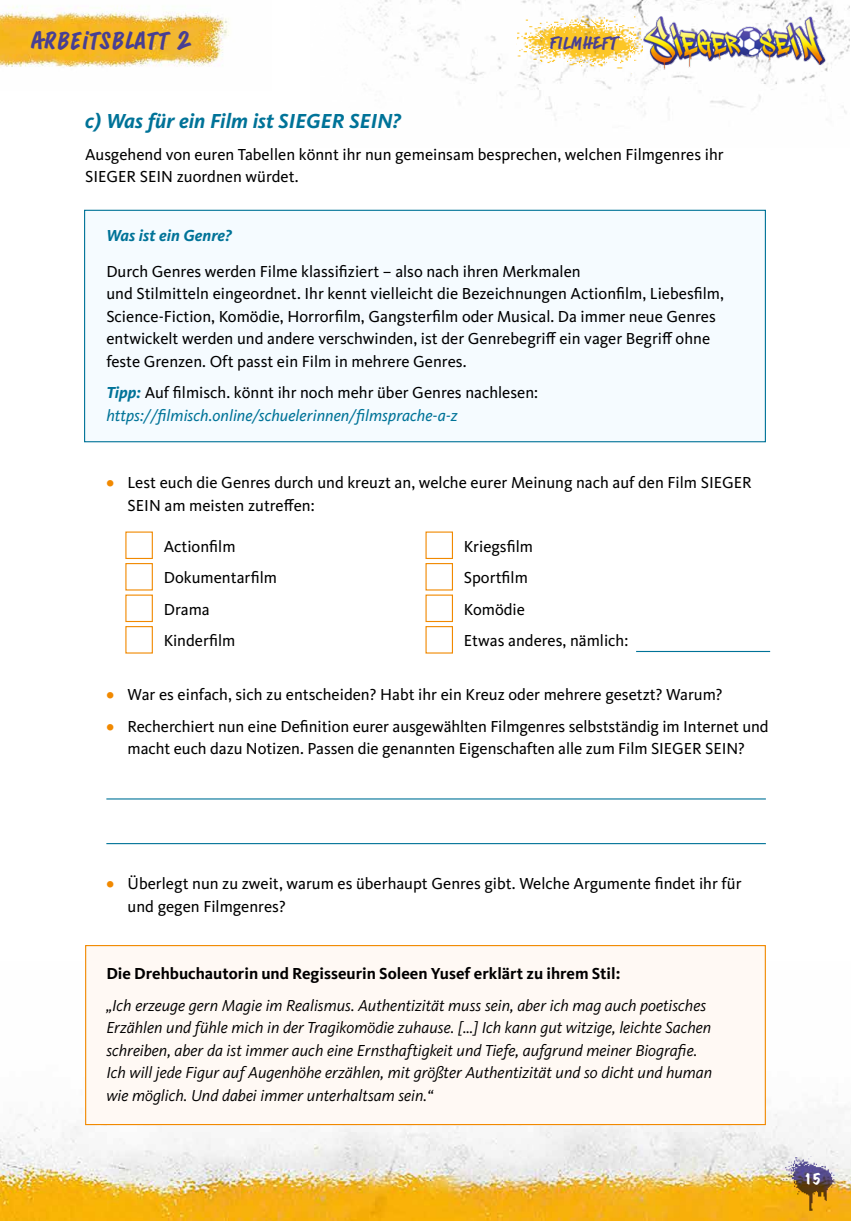
<style>
.page{position:relative;width:851px;height:1221px;background:#fff}
.page>*{position:absolute;margin:0;border:0;box-sizing:border-box;transform-origin:0 0}
.Fließtext{font:italic 700 21px "Kievit OT";color:#007398}
.t1{font:700 19.8px "Sandwich Marker Pro";letter-spacing:.05em;color:#483f93}
.Aufgaben_Stichpunkte_Einzug_10{font:16.5px/22.5px "Kievit OT";color:#000}
.Aufgaben_Einzug_5{font:16.5px/22.5px "Kievit OT";color:#000}
.Aufgaben_Einzug_5-2{font:italic 16.5px/22.5px "Kievit OT";color:#000}
.Fließtext-2{font:16.5px/22.5px "Kievit OT";color:#000}
.Aufgaben_Einzug_5-3{font:700 16.5px "Kievit OT";color:#000}
.Aufgaben_Stichpunkte_Einzug_10-2{font:italic 16.5px "Kievit OT";color:#007398}
.Aufgaben_Einzug_5-4{font:italic 700 16.5px "Kievit OT";color:#007398}
.t2{font:700 14.25px "Sandwich Marker Pro";letter-spacing:.075em;color:#483f93}
.t3{font:expanded 13.05px "Marker Felt";color:#fff}
.s1{font-size:21.45px}
.s2{font-weight:700;font-style:italic;color:#007398}
.s3{font-weight:800;color:#f18900}
</style>
<div class="page">
<img style="left:354px;top:0;width:495px;height:120px">
<img style="left:0;top:5px;width:230px;height:63px">
<img style="left:517px;top:14px;width:120px;height:59px">
<img style="left:637px;top:7px;width:197px;height:71px">
<img style="left:0;top:961px;width:850px;height:259px">
<img style="left:783px;top:1156px;width:56px;height:55px">
<div style="left:85px;top:945px;width:680px;height:180px;background:#fff9f4;border:1px solid #f18900"></div>
<div style="left:84px;top:210px;width:681px;height:232px;background:#f5fbff;border:1px solid #007398"></div>
<div style="left:125px;top:531px;width:28px;height:28px;border:1px solid #f18900"></div>
<div style="left:425px;top:531px;width:28px;height:28px;border:1px solid #f18900"></div>
<div style="left:125px;top:563px;width:28px;height:27px;border:1px solid #f18900"></div>
<div style="left:425px;top:563px;width:28px;height:27px;border:1px solid #f18900"></div>
<div style="left:125px;top:594px;width:28px;height:28px;border:1px solid #f18900"></div>
<div style="left:425px;top:594px;width:28px;height:28px;border:1px solid #f18900"></div>
<div style="left:125px;top:626px;width:28px;height:27px;border:1px solid #f18900"></div>
<div style="left:425px;top:626px;width:28px;height:27px;border:1px solid #f18900"></div>
<hr style="left:106px;top:798px;width:659px;height:1px;background:#007398">
<hr style="left:106px;top:843px;width:659px;height:1px;background:#007398">
<hr style="left:636px;top:651px;width:134px;height:1px;background:#007398">
<h2 class="t1" style="left:31px;top:31px;width:159px">ARBEITSBLATT <span class="s1">2</span></h2>
<p class="t2" style="left:549px;top:36px;width:69px">FILMHEFT</p>
<p class="Fließtext" style="left:85px;top:109px;width:317px">c) Was für ein Film ist SIEGER SEIN?</p>
<p class="Fließtext-2" style="left:85px;top:143px;width:640px">Ausgehend von euren Tabellen könnt ihr nun gemeinsam besprechen, welchen Filmgenres ihr<br>SIEGER SEIN zuordnen würdet.</p>
<p class="Aufgaben_Einzug_5-4" style="left:106px;top:225px;width:127px">Was ist ein Genre?</p>
<p class="Aufgaben_Einzug_5" style="left:106px;top:260px;width:619px">Durch Genres werden Filme klassifiziert – also nach ihren Merkmalen<br>und Stilmitteln eingeordnet. Ihr kennt vielleicht die Bezeichnungen Actionfilm, Liebesfilm, Science-Fiction, Komödie, Horrorfilm, Gangsterfilm oder Musical. Da immer neue Genres entwickelt werden und andere verschwinden, ist der Genrebegriff ein vager Begriff ohne feste Grenzen. Oft passt ein Film in mehrere Genres.</p>
<p class="Aufgaben_Einzug_5" style="left:106px;top:382px;width:433px"><span class="s2">Tipp:</span> Auf filmisch. könnt ihr noch mehr über Genres nachlesen:</p>
<p class="Aufgaben_Stichpunkte_Einzug_10-2" style="left:106px;top:405px;width:352px">https://filmisch.online/schuelerinnen/filmsprache-a-z</p>
<p class="Aufgaben_Stichpunkte_Einzug_10" style="left:128px;top:472px;width:625px;text-indent:-21px"><span class="s3">•</span> Lest euch die Genres durch und kreuzt an, welche eurer Meinung nach auf den Film SIEGER<br>SEIN am meisten zutreffen:</p>
<p class="Aufgaben_Stichpunkte_Einzug_10" style="left:164px;top:535px;width:73px">Actionfilm</p>
<p class="Aufgaben_Stichpunkte_Einzug_10" style="left:464px;top:535px;width:71px">Kriegsfilm</p>
<p class="Aufgaben_Stichpunkte_Einzug_10" style="left:164px;top:566px;width:115px">Dokumentarfilm</p>
<p class="Aufgaben_Stichpunkte_Einzug_10" style="left:464px;top:566px;width:66px">Sportfilm</p>
<p class="Aufgaben_Stichpunkte_Einzug_10" style="left:164px;top:598px;width:48px">Drama</p>
<p class="Aufgaben_Stichpunkte_Einzug_10" style="left:464px;top:598px;width:63px">Komödie</p>
<p class="Aufgaben_Stichpunkte_Einzug_10" style="left:164px;top:629px;width:73px">Kinderfilm</p>
<p class="Aufgaben_Stichpunkte_Einzug_10" style="left:464px;top:629px;width:166px">Etwas anderes, nämlich:</p>
<p class="Aufgaben_Stichpunkte_Einzug_10" style="left:106px;top:683px;width:617px"><span class="s3">•</span> War es einfach, sich zu entscheiden? Habt ihr ein Kreuz oder mehrere gesetzt? Warum?</p>
<p class="Aufgaben_Stichpunkte_Einzug_10" style="left:106px;top:715px;width:663px;text-align:center"><span class="s3">•</span> Recherchiert nun eine Definition eurer ausgewählten Filmgenres selbstständig im Internet und macht euch dazu Notizen. Passen die genannten Eigenschaften alle zum Film SIEGER SEIN?</p>
<p class="Aufgaben_Stichpunkte_Einzug_10" style="left:128px;top:872px;width:615px;text-indent:-21px"><span class="s3">•</span> Überlegt nun zu zweit, warum es überhaupt Genres gibt. Welche Argumente findet ihr für und gegen Filmgenres?</p>
<p class="Aufgaben_Einzug_5-3" style="left:106px;top:964px;width:515px">Die Drehbuchautorin und Regisseurin Soleen Yusef erklärt zu ihrem Stil:</p>
<p class="Aufgaben_Einzug_5-2" style="left:106px;top:993px;width:606px">„Ich erzeuge gern Magie im Realismus. Authentizität muss sein, aber ich mag auch poetisches<br>Erzählen und fühle mich in der Tragikomödie zuhause. […] Ich kann gut witzige, leichte Sachen schreiben, aber da ist immer auch eine Ernsthaftigkeit und Tiefe, aufgrund meiner Biografie.</p>
<p class="Aufgaben_Einzug_5-2" style="left:106px;top:1061px;width:607px">Ich will jede Figur auf Augenhöhe erzählen, mit größter Authentizität und so dicht und human wie möglich. Und dabei immer unterhaltsam sein.“</p>
<p class="t3" style="left:803px;top:1168px;width:19px">15</p>
</div>
